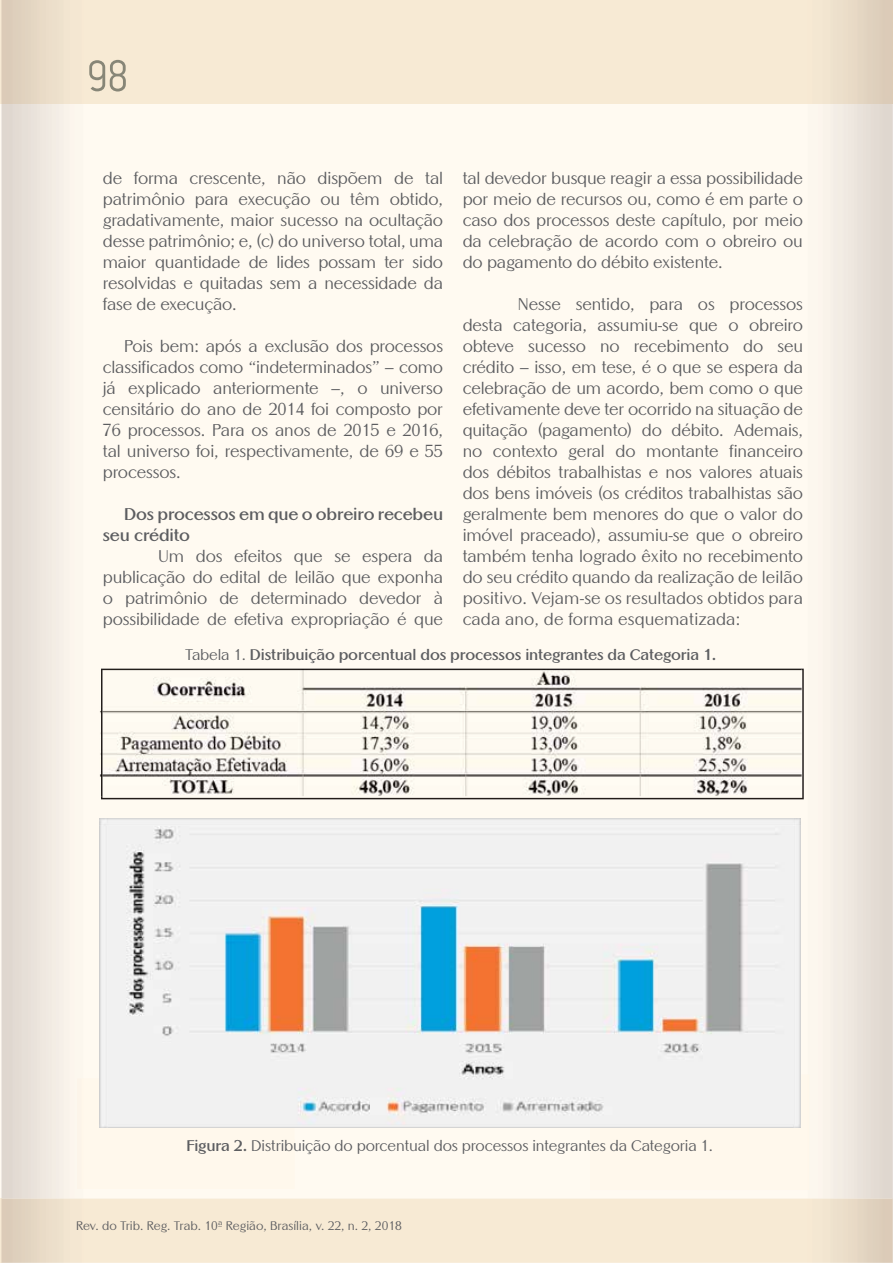
<style>
.page{position:relative;width:893px;height:1263px;background:#fff}
.page>*{position:absolute;margin:0;border:0;box-sizing:border-box;transform-origin:0 0}
.t1{font:16.5px/21px "Altrincham";letter-spacing:-.01em;color:#5c5d60;text-align:justify}
.t2{font:700 16.5px/21px "Altrincham";letter-spacing:-.01em;color:#5c5d60}
.t3{font:15px "Altrincham";letter-spacing:-.01em;color:#5c5d60}
.t4{font:700 15px "Altrincham";letter-spacing:-.01em;color:#5c5d60}
.t5{font:12px "Altrincham";color:#5c5d60}
.s1{font-weight:400}
.s2{font-weight:700}
.s3{color:#5c5c5e}
</style>
<div class="page">
<hr style="left:0;top:1199px;width:1px;height:64px;background:#f7ead4">
<hr style="left:0;top:0;width:1px;height:104px;background:#f7ead4">
<img style="left:89px;top:60px;width:37px;height:32px">
<div style="left:77px;top:1221px;width:325px;height:12px;background:#f7ead4"></div>
<div style="left:77px;top:1079px;width:217px;height:110px;background:#fff8ec"></div>
<div style="left:103px;top:172px;width:340px;height:15px;background:#fffaf1"></div>
<div style="left:104px;top:192px;width:339px;height:16px;background:#fffaf1"></div>
<div style="left:103px;top:214px;width:340px;height:15px;background:#fffaf1"></div>
<div style="left:103px;top:233px;width:340px;height:17px;background:#fffaf1"></div>
<div style="left:104px;top:256px;width:339px;height:15px;background:#fffaf1"></div>
<div style="left:104px;top:277px;width:339px;height:15px;background:#fffaf1"></div>
<div style="left:103px;top:298px;width:132px;height:15px;background:#fffaf1"></div>
<div style="left:125px;top:339px;width:318px;height:16px;background:#fffaf1"></div>
<div style="left:103px;top:361px;width:340px;height:12px;background:#fffaf1"></div>
<div style="left:102px;top:381px;width:341px;height:16px;background:#fffaf1"></div>
<div style="left:103px;top:402px;width:340px;height:16px;background:#fffaf1"></div>
<div style="left:103px;top:424px;width:340px;height:15px;background:#fffaf1"></div>
<div style="left:103px;top:445px;width:340px;height:15px;background:#fffaf1"></div>
<div style="left:125px;top:508px;width:318px;height:15px;background:#fffaf1"></div>
<div style="left:159px;top:550px;width:284px;height:15px;background:#fffaf1"></div>
<div style="left:104px;top:571px;width:339px;height:15px;background:#fffaf1"></div>
<div style="left:103px;top:591px;width:340px;height:16px;background:#fffaf1"></div>
<div style="left:104px;top:612px;width:339px;height:16px;background:#fffaf1"></div>
<div style="left:463px;top:172px;width:340px;height:15px;background:#fffaf1"></div>
<div style="left:464px;top:192px;width:339px;height:16px;background:#fffaf1"></div>
<div style="left:463px;top:213px;width:340px;height:16px;background:#fffaf1"></div>
<div style="left:463px;top:235px;width:340px;height:15px;background:#fffaf1"></div>
<div style="left:463px;top:255px;width:258px;height:16px;background:#fffaf1"></div>
<div style="left:519px;top:298px;width:284px;height:15px;background:#fffaf1"></div>
<div style="left:463px;top:319px;width:340px;height:15px;background:#fffaf1"></div>
<div style="left:463px;top:340px;width:340px;height:12px;background:#fffaf1"></div>
<div style="left:463px;top:360px;width:340px;height:16px;background:#fffaf1"></div>
<div style="left:463px;top:382px;width:340px;height:15px;background:#fffaf1"></div>
<div style="left:463px;top:403px;width:340px;height:15px;background:#fffaf1"></div>
<div style="left:463px;top:422px;width:340px;height:17px;background:#fffaf1"></div>
<div style="left:464px;top:445px;width:339px;height:15px;background:#fffaf1"></div>
<div style="left:463px;top:465px;width:340px;height:13px;background:#fffaf1"></div>
<div style="left:463px;top:485px;width:340px;height:16px;background:#fffaf1"></div>
<div style="left:463px;top:508px;width:340px;height:15px;background:#fffaf1"></div>
<div style="left:464px;top:527px;width:339px;height:17px;background:#fffaf1"></div>
<div style="left:463px;top:549px;width:340px;height:16px;background:#fffaf1"></div>
<div style="left:463px;top:570px;width:340px;height:17px;background:#fffaf1"></div>
<div style="left:464px;top:592px;width:339px;height:15px;background:#fffaf1"></div>
<div style="left:463px;top:613px;width:276px;height:15px;background:#fffaf1"></div>
<img style="left:101px;top:669px;width:703px;height:130px">
<img style="left:101px;top:669px;width:700px;height:127px">
<div style="left:251px;top:649px;width:464px;height:14px;background:#fffaf1"></div>
<div style="left:590px;top:1075px;width:219px;height:115px;background:#fff8ec"></div>
<img style="left:99px;top:819px;width:701px;height:308px">
<img style="left:188px;top:1139px;width:59px;height:15px">
<div style="left:252px;top:1140px;width:460px;height:14px;background:#fffaf1"></div>
<img style="left:892px;top:104px;width:1px;height:1159px">
<img style="left:892px;top:0;width:1px;height:104px">
<p class="t1" style="left:103px;top:169px;width:342px">de forma crescente, não dispõem de tal patrimônio para execução ou têm obtido, gradativamente, maior sucesso na ocultação desse patrimônio; e, (c) do universo total, uma maior quantidade de lides possam ter sido resolvidas e quitadas sem a necessidade da fase de execução.</p>
<p class="t1" style="left:103px;top:337px;width:342px;text-indent:21px">Pois bem: após a exclusão dos processos classificados como “indeterminados” – como já explicado anteriormente –, o universo censitário do ano de 2014 foi composto por 76 processos. Para os anos de 2015 e 2016, tal universo foi, respectivamente, de 69 e 55 processos.</p>
<p class="t2" style="left:103px;top:505px;width:342px;text-indent:21px">Dos processos em que o obreiro recebeu seu crédito</p>
<p class="t1" style="left:103px;top:547px;width:342px;text-indent:55px">Um dos efeitos que se espera da publicação do edital de leilão que exponha o patrimônio de determinado devedor à possibilidade de efetiva expropriação é que</p>
<p class="t1" style="left:463px;top:169px;width:342px">tal devedor busque reagir a essa possibilidade por meio de recursos ou, como é em parte o caso dos processos deste capítulo, por meio da celebração de acordo com o obreiro ou do pagamento do débito existente.</p>
<p class="t1" style="left:463px;top:295px;width:342px;text-indent:55px">Nesse sentido, para os processos desta categoria, assumiu-se que o obreiro obteve sucesso no recebimento do seu crédito – isso, em tese, é o que se espera da celebração de um acordo, bem como o que efetivamente deve ter ocorrido na situação de quitação (pagamento) do débito. Ademais, no contexto geral do montante financeiro dos débitos trabalhistas e nos valores atuais dos bens imóveis (os créditos trabalhistas são geralmente bem menores do que o valor do imóvel praceado), assumiu-se que o obreiro também tenha logrado êxito no recebimento do seu crédito quando da realização de leilão positivo. Vejam-se os resultados obtidos para cada ano, de forma esquematizada:</p>
<p class="t4" style="left:185px;top:649px;width:533px"><span class="s1">Tabela 1.</span> Distribuição porcentual dos processos integrantes da Categoria 1.</p>
<p class="t3" style="left:186px;top:1139px;width:528px"><span class="s2">Figura 2.</span> Distribuição do porcentual dos processos integrantes da Categoria 1.</p>
<p class="t5" style="left:76px;top:1221px;width:327px"><span class="s3">Rev</span>. do Trib. Reg. Trab. 10ª Região, Brasília, v. 22, n. 2, 2018</p>
</div>
